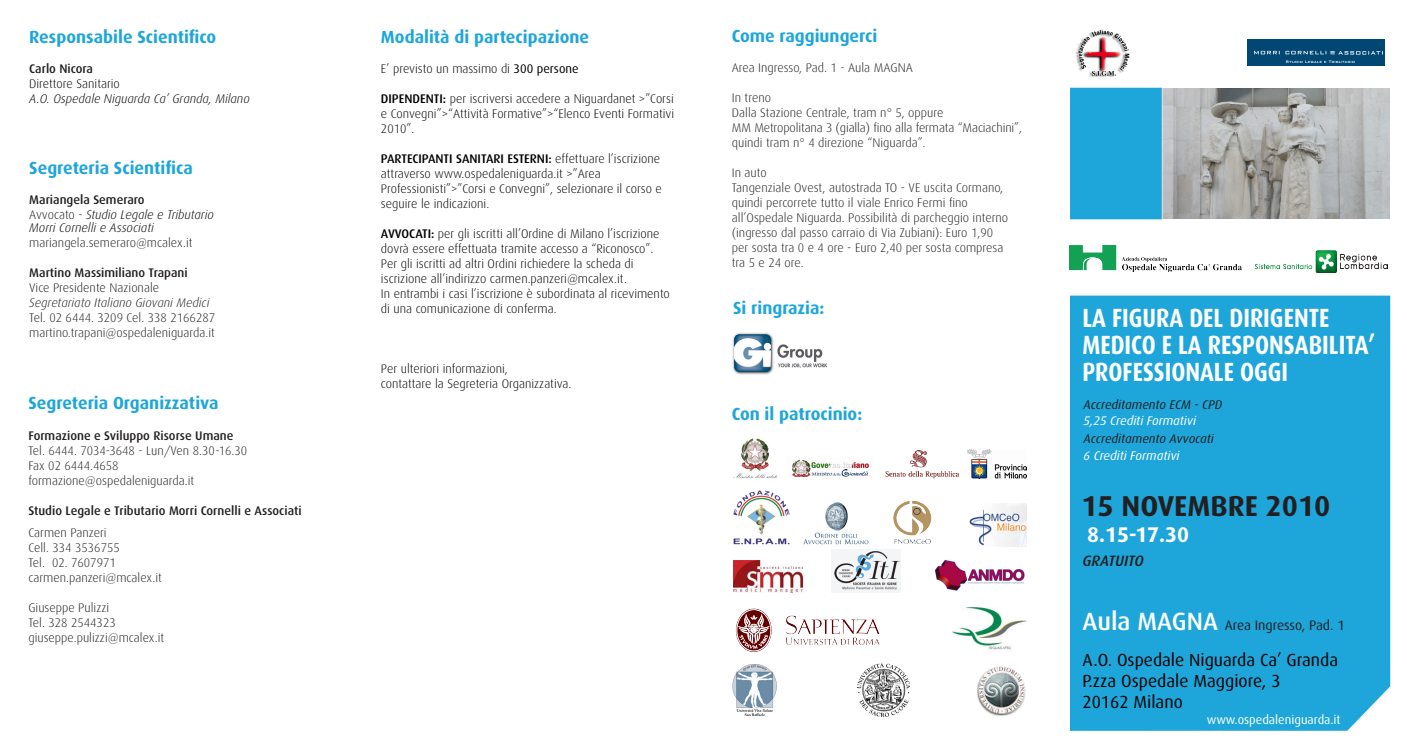
<style>
.page{position:relative;width:1407px;height:745px;background:#fff}
.page>*{position:absolute;margin:0;border:0;box-sizing:border-box;transform-origin:0 0}
.t1{font:700 28.75px "Dax";color:#231f20}
.t2{font:700 26.38px "Dax";color:#fff;scale:.85 1}
.t3{font:700 21.25px "Dax";color:#fff}
.t4{font:700 17.5px "Dax";color:#1ea6da}
.t5{font:17.5px "Dax";color:#000}
.t6{font:italic 500 15px "Dax";color:#231f20}
.t7{font:13.75px "Dax";color:#231f20}
.t8{font:300 12.5px/15px "Dax";color:#231f20}
.t9{font:300 12.5px/15px "Dax";color:#000}
.t10{font:500 12.5px "Dax";color:#231f20}
.t11{font:italic 300 12.5px "Dax";color:#000}
.t12{font:500 12.5px "Dax";color:#000}
.t13{font:italic 12.5px "Dax";color:#231f20}
.t14{font:italic 12.5px "Dax";color:#fff}
.t15{font:italic 300 12.5px "Dax";color:#231f20}
.t16{font:12.5px "Dax";color:#fff}
.s1{font-style:normal;color:#231f20}
.s2{font-weight:400}
.s3{font-weight:500}
.s4{font-weight:300}
.s5{font-weight:500;font-size:25px;color:#fff}
</style>
<div class="page">
<img style="left:1071px;top:76px;width:320px;height:655px">
<img style="left:1162px;top:88px;width:227px;height:130px">
<div style="left:1067px;top:229px;width:328px;height:55px;background:#fff"></div>
<img style="left:1069px;top:245px;width:172px;height:26px">
<img style="left:1255px;top:250px;width:133px;height:22px">
<img style="left:885px;top:450px;width:74px;height:28px">
<img style="left:733px;top:438px;width:45px;height:40px">
<img style="left:791px;top:459px;width:78px;height:17px">
<img style="left:977px;top:666px;width:49px;height:50px">
<img style="left:732px;top:664px;width:45px;height:51px">
<img style="left:732px;top:333px;width:95px;height:42px">
<img style="left:1075px;top:29px;width:54px;height:47px">
<img style="left:733px;top:560px;width:69px;height:32px">
<img style="left:952px;top:607px;width:75px;height:43px">
<img style="left:857px;top:663px;width:53px;height:53px">
<img style="left:733px;top:490px;width:57px;height:55px">
<img style="left:893px;top:500px;width:39px;height:44px">
<img style="left:735px;top:608px;width:145px;height:43px">
<img style="left:967px;top:449px;width:60px;height:29px">
<img style="left:969px;top:503px;width:58px;height:43px">
<img style="left:832px;top:549px;width:69px;height:43px">
<img style="left:934px;top:560px;width:91px;height:31px">
<img style="left:1247px;top:39px;width:138px;height:27px">
<img style="left:803px;top:502px;width:66px;height:43px">
<p class="t4" style="left:29px;top:27px;width:189px">Responsabile Scientifico</p>
<p class="t10" style="left:29px;top:61px;width:65px">Carlo Nicora</p>
<p class="t9" style="left:29px;top:76px;width:92px">Direttore Sanitario</p>
<p class="t11" style="left:29px;top:92px;width:222px">A.O. Ospedale Niguarda Ca’ Granda, Milano</p>
<p class="t4" style="left:29px;top:158px;width:165px">Segreteria Scientifica</p>
<p class="t10" style="left:29px;top:193px;width:117px">Mariangela Semeraro</p>
<p class="t11" style="left:29px;top:208px;width:186px"><span class="s1">Avvocato -</span> Studio Legale e Tributario</p>
<p class="t11" style="left:29px;top:220px;width:126px">Morri Cornelli e Associati</p>
<p class="t8" style="left:29px;top:235px;width:165px">mariangela.semeraro@mcalex.it</p>
<p class="t10" style="left:29px;top:265px;width:160px">Martino Massimiliano Trapani</p>
<p class="t8" style="left:29px;top:280px;width:131px">Vice Presidente Nazionale</p>
<p class="t15" style="left:29px;top:295px;width:182px">Segretariato Italiano Giovani Medici</p>
<p class="t8" style="left:29px;top:310px;width:187px">Tel. 02 6444. 3209 Cel. 338 2166287</p>
<p class="t8" style="left:29px;top:325px;width:187px">martino.trapani@ospedaleniguarda.it</p>
<p class="t4" style="left:28px;top:393px;width:192px">Segreteria Organizzativa</p>
<p class="t10" style="left:28px;top:428px;width:207px">Formazione e Sviluppo Risorse Umane</p>
<p class="t8" style="left:28px;top:442px;width:220px">Tel. 6444. 7034-3648 - Lun/Ven 8.30-16.30</p>
<p class="t8" style="left:28px;top:457px;width:92px">Fax 02 6444.4658</p>
<p class="t8" style="left:28px;top:472px;width:167px">formazione@ospedaleniguarda.it</p>
<p class="t10" style="left:28px;top:503px;width:275px">Studio Legale e Tributario Morri Cornelli e Associati</p>
<p class="t8" style="left:28px;top:525px;width:80px">Carmen Panzeri</p>
<p class="t8" style="left:28px;top:540px;width:93px">Cell. 334 3536755</p>
<p class="t8" style="left:28px;top:555px;width:89px">Tel. 02. 7607971</p>
<p class="t8" style="left:28px;top:570px;width:135px">carmen.panzeri@mcalex.it</p>
<p class="t8" style="left:28px;top:600px;width:82px">Giuseppe Pulizzi</p>
<p class="t8" style="left:28px;top:615px;width:89px">Tel. 328 2544323</p>
<p class="t8" style="left:28px;top:630px;width:137px">giuseppe.pulizzi@mcalex.it</p>
<p class="t4" style="left:381px;top:27px;width:210px">Modalità di partecipazione</p>
<p class="t9" style="left:381px;top:61px;width:199px">E’ previsto un massimo di <span class="s2">300 persone</span></p>
<p class="t9" style="left:381px;top:91px;width:295px;text-align:justify"><span class="s3">DIPENDENTI:</span> per iscriversi accedere a Niguardanet &gt;”Corsi e Convegni”&gt;“Attività Formative”&gt;“Elenco Eventi Formativi 2010”.</p>
<p class="t12" style="left:381px;top:152px;width:281px">PARTECIPANTI SANITARI ESTERNI: <span class="s4">effettuare l’iscrizione</span></p>
<p class="t9" style="left:381px;top:166px;width:282px">attraverso www.ospedaleniguarda.it &gt;”Area<br>Professionisti”&gt;”Corsi e Convegni”, selezionare il corso e seguire le indicazioni.</p>
<p class="t9" style="left:381px;top:226px;width:280px"><span class="s3">AVVOCATI:</span> per gli iscritti all’Ordine di Milano l’iscrizione dovrà essere effettuata tramite accesso a “Riconosco”.</p>
<p class="t9" style="left:381px;top:256px;width:254px">Per gli iscritti ad altri Ordini richiedere la scheda di</p>
<p class="t9" style="left:381px;top:271px;width:247px">iscrizione all’indirizzo carmen.panzeri@mcalex.it.</p>
<p class="t9" style="left:381px;top:286px;width:290px">In entrambi i casi l’iscrizione è subordinata al ricevimento di una comunicazione di conferma.</p>
<p class="t9" style="left:381px;top:361px;width:128px">Per ulteriori informazioni,</p>
<p class="t9" style="left:381px;top:376px;width:192px">contattare la Segreteria Organizzativa.</p>
<p class="t4" style="left:732px;top:26px;width:147px">Come raggiungerci</p>
<p class="t8" style="left:732px;top:60px;width:182px">Area Ingresso, Pad. 1 - Aula MAGNA</p>
<p class="t8" style="left:732px;top:90px;width:41px">In treno</p>
<p class="t8" style="left:732px;top:105px;width:213px">Dalla Stazione Centrale, tram n° 5, oppure</p>
<p class="t8" style="left:732px;top:120px;width:292px">MM Metropolitana 3 (gialla) fino alla fermata “Maciachini”, quindi tram n° 4 direzione “Niguarda”.</p>
<p class="t8" style="left:732px;top:165px;width:36px">In auto</p>
<p class="t8" style="left:732px;top:180px;width:273px">Tangenziale Ovest, autostrada TO - VE uscita Cormano, quindi percorrete tutto il viale Enrico Fermi fino</p>
<p class="t8" style="left:732px;top:210px;width:278px">all’Ospedale Niguarda. Possibilità di parcheggio interno (ingresso dal passo carraio di Via Zubiani): Euro 1,90</p>
<p class="t8" style="left:732px;top:240px;width:273px">per sosta tra 0 e 4 ore - Euro 2,40 per sosta compresa</p>
<p class="t8" style="left:732px;top:255px;width:73px">tra 5 e 24 ore.</p>
<p class="t4" style="left:733px;top:298px;width:93px">Si ringrazia:</p>
<p class="t4" style="left:732px;top:403px;width:132px">Con il patrocinio:</p>
<p class="t2" style="left:1082px;top:302px;width:292px">LA FIGURA DEL DIRIGENTE</p>
<p class="t2" style="left:1082px;top:329px;width:346px">MEDICO E LA RESPONSABILITA’</p>
<p class="t2" style="left:1082px;top:356px;width:244px">PROFESSIONALE OGGI</p>
<p class="t13" style="left:1083px;top:397px;width:140px">Accreditamento ECM - CPD</p>
<p class="t14" style="left:1083px;top:413px;width:114px">5,25 Crediti Formativi</p>
<p class="t13" style="left:1083px;top:431px;width:132px">Accreditamento Avvocati</p>
<p class="t14" style="left:1083px;top:448px;width:97px">6 Crediti Formativi</p>
<p class="t1" style="left:1081px;top:489px;width:251px">15 NOVEMBRE 2010</p>
<p class="t3" style="left:1087px;top:522px;width:104px">8.15-17.30</p>
<p class="t6" style="left:1082px;top:552px;width:63px">GRATUITO</p>
<p class="t7" style="left:1082px;top:617px;width:264px"><span class="s5">Aula MAGNA</span> Area Ingresso, Pad. 1</p>
<p class="t5" style="left:1082px;top:649px;width:257px">A.O. Ospedale Niguarda Ca’ Granda</p>
<p class="t5" style="left:1082px;top:670px;width:200px">P.zza Ospedale Maggiore, 3</p>
<p class="t5" style="left:1082px;top:691px;width:102px">20162 Milano</p>
<p class="t16" style="left:1206px;top:712px;width:135px">www.ospedaleniguarda.it</p>
</div>
